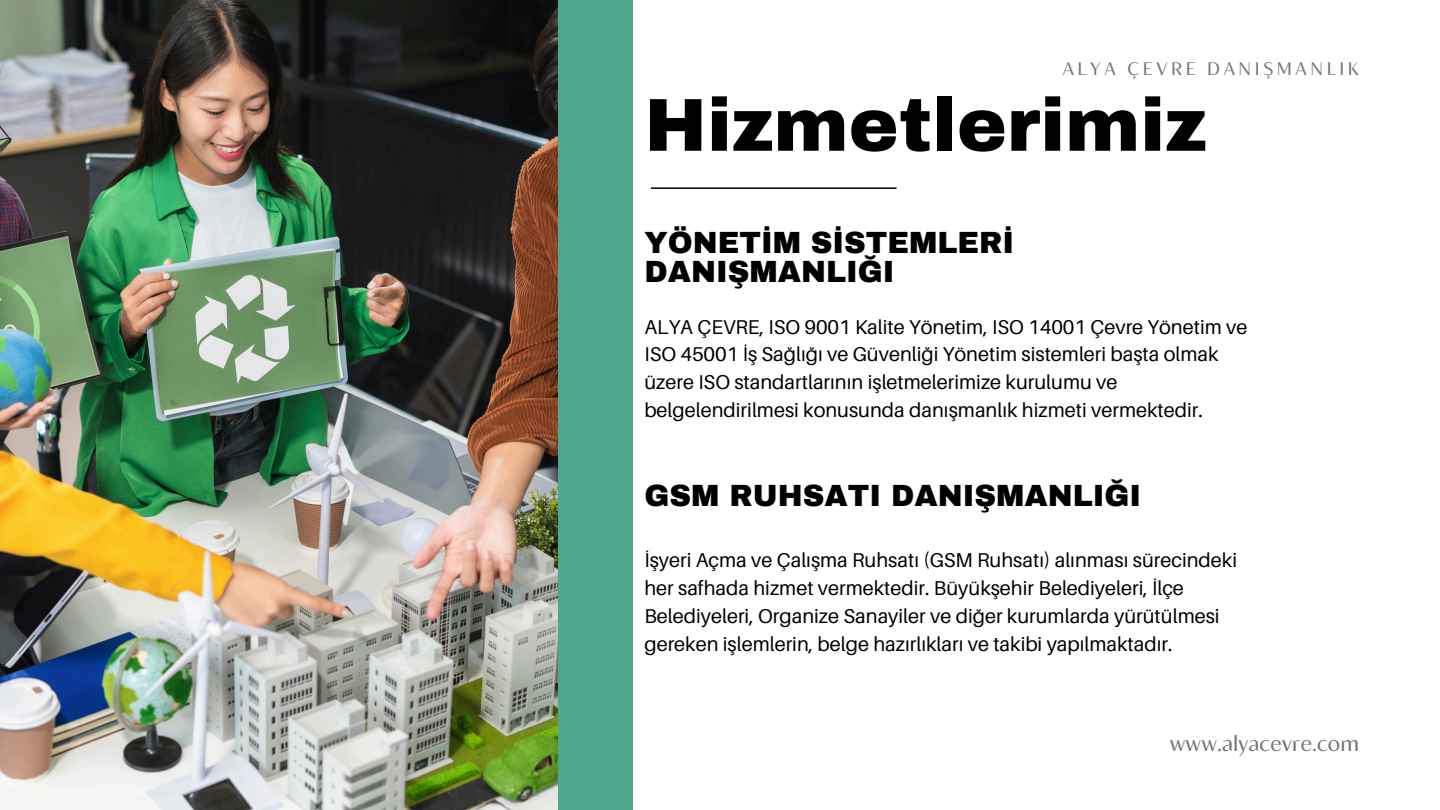
<style>
.page{position:relative;width:1440px;height:810px;background:#fff}
.page>*{position:absolute;margin:0;border:0;box-sizing:border-box;transform-origin:0 0}
.t1{font:900 75px "Archivo";color:#000}
.t2{font:900 30px/29.2px "Archivo";color:#000}
.t3{font:22px "Blacker Sans Text";color:#737373}
.t4{font:20px/27.8px "Aileron";color:#000}
.t5{font:18px "Blacker Sans Text";letter-spacing:.2em;color:#737373}
</style>
<div class="page">
<div style="left:558px;top:0;width:74px;height:810px;background:#51a68e"></div>
<img style="left:0;top:0;width:558px;height:810px">
<hr style="left:651px;top:187px;width:246px;height:2px;background:#000">
<p class="t5" style="left:1063px;top:57px;width:298px">ALYA ÇEVRE DANIŞMANLIK</p>
<h3 class="t1" style="left:644px;top:85px;width:564px">Hizmetlerimiz</h3>
<p class="t2" style="left:644px;top:229px;width:371px">YÖNETİM SİSTEMLERİ<br>DANIŞMANLIĞI</p>
<p class="t4" style="left:644px;top:312px;width:604px">ALYA ÇEVRE, ISO 9001 Kalite Yönetim, ISO 14001 Çevre Yönetim ve ISO 45001 İş Sağlığı ve Güvenliği Yönetim sistemleri başta olmak üzere ISO standartlarının işletmelerimize kurulumu ve belgelendirilmesi konusunda danışmanlık hizmeti vermektedir.</p>
<h1 class="t2" style="left:644px;top:482px;width:498px">GSM RUHSATI DANIŞMANLIĞI</h1>
<h3 class="t4" style="left:644px;top:546px;width:594px">İşyeri Açma ve Çalışma Ruhsatı (GSM Ruhsatı) alınması sürecindeki her safhada hizmet vermektedir. Büyükşehir Belediyeleri, İlçe Belediyeleri, Organize Sanayiler ve diğer kurumlarda yürütülmesi gereken işlemlerin, belge hazırlıkları ve takibi yapılmaktadır.</h3>
<h3 class="t3" style="left:1170px;top:729px;width:191px">www.alyacevre.com</h3>
</div>
